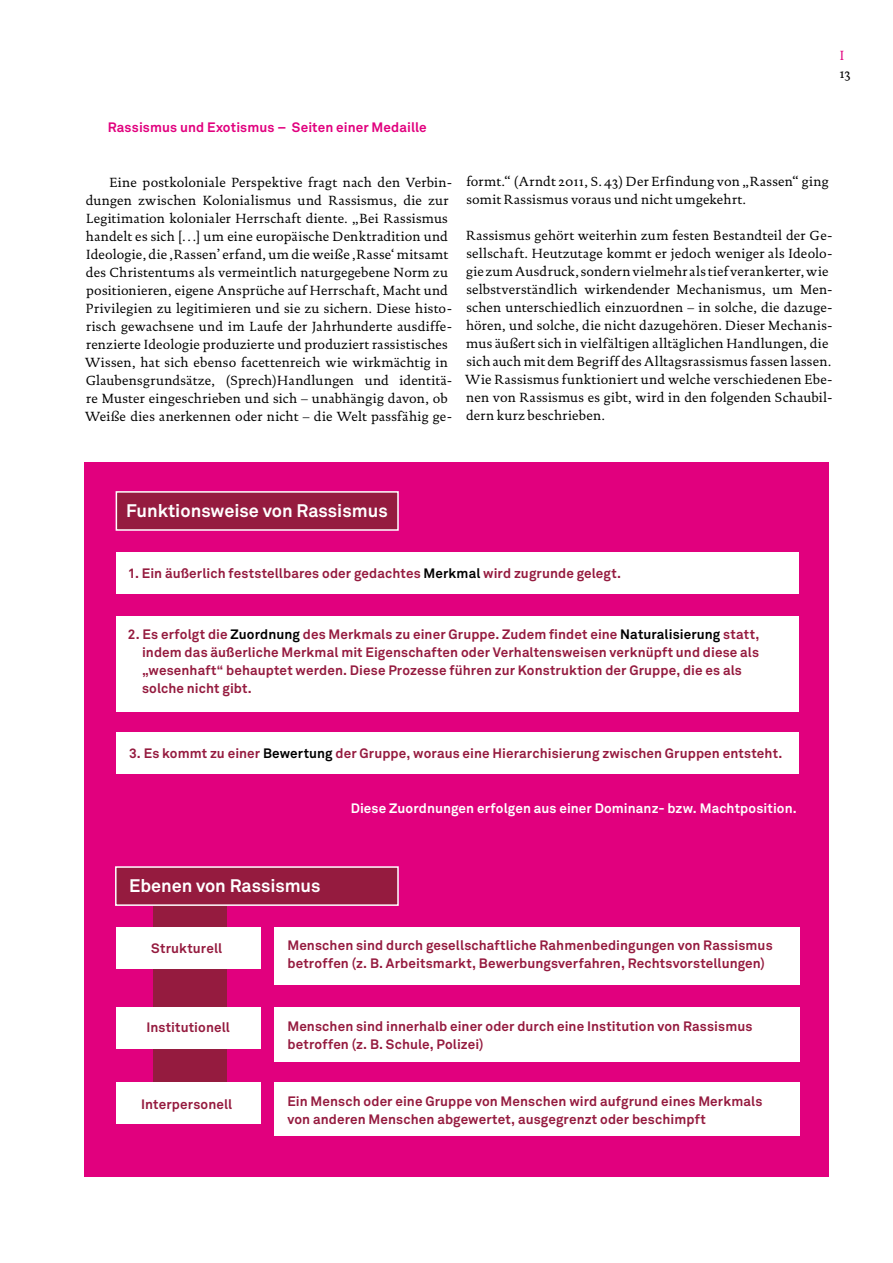
<style>
.page{position:relative;width:893px;height:1263px;background:#fff}
.page>*{position:absolute;margin:0;border:0;box-sizing:border-box;transform-origin:0 0}
.t1{font:700 18px "Akkurat";color:#fff}
.t2{font:13.5px/18px "DTL Documenta ST";letter-spacing:.02em;color:#000}
.t3{font:700 13.5px/18px "Akkurat";letter-spacing:.01em;color:#951b3f}
.t4{font:700 13.5px "Akkurat";letter-spacing:.01em;color:#fff}
.t5{font:700 13.5px "Akkurat";letter-spacing:.01em;color:#e1007e}
.t6{font:13.5px "DTL Documenta ST";color:#e1007e}
.s1{color:#000}
</style>
<div class="page">
<div style="left:85px;top:462px;width:744px;height:715px;background:#e1007e"></div>
<div style="left:116px;top:552px;width:682px;height:42px;background:#fff"></div>
<div style="left:116px;top:732px;width:682px;height:42px;background:#fff"></div>
<div style="left:116px;top:616px;width:682px;height:95px;background:#fff"></div>
<div style="left:116px;top:491px;width:283px;height:40px;background:#951b3f;border:2px solid #fff"></div>
<div style="left:153px;top:901px;width:74px;height:218px;background:#951b3f"></div>
<div style="left:116px;top:927px;width:145px;height:41px;background:#fff"></div>
<div style="left:274px;top:927px;width:525px;height:58px;background:#fff"></div>
<div style="left:116px;top:1007px;width:145px;height:42px;background:#fff"></div>
<div style="left:274px;top:1007px;width:525px;height:54px;background:#fff"></div>
<div style="left:116px;top:1082px;width:145px;height:42px;background:#fff"></div>
<div style="left:274px;top:1082px;width:525px;height:53px;background:#fff"></div>
<div style="left:115px;top:866px;width:284px;height:40px;background:#951b3f;border:2px solid #fff"></div>
<p class="t5" style="left:108px;top:119px;width:320px">Rassismus und Exotismus – Seiten einer Medaille</p>
<p class="t6" style="left:840px;top:48px;width:6px">I</p>
<p class="t2" style="left:840px;top:65px;width:12px">13</p>
<p class="t2" style="left:85px;top:173px;width:369px;text-indent:24px">Eine postkoloniale Perspektive fragt nach den Verbin&shy;dungen zwischen Kolonialismus und Rassismus, die zur Legitimation kolonialer Herrschaft diente. „Bei Rassismus handelt es sich […] um eine europäische Denktradition und Ideologie, die ‚Rassen’ erfand, um die weiße ‚Rasse‘ mitsamt des Christentums als vermeintlich naturgegebene Norm zu positionieren, eigene Ansprüche auf Herrschaft, Macht und Privilegien zu legitimieren und sie zu sichern. Diese histo&shy;risch gewachsene und im Laufe der Jahrhunderte ausdiffe&shy;renzierte Ideologie produzierte und produziert rassistisches Wissen, hat sich ebenso facettenreich wie wirkmächtig in Glaubensgrundsätze, (Sprech)Handlungen und identitä&shy;re Muster eingeschrieben und sich – unabhängig davon, ob Weiße dies anerkennen oder nicht – die Welt passfähig ge-</p>
<p class="t2" style="left:466px;top:173px;width:364px">formt.“ (Arndt 2011, S. 43) Der Erfindung von „Rassen“ ging somit Rassismus voraus und nicht umgekehrt.</p>
<p class="t2" style="left:465px;top:227px;width:369px">Rassismus gehört weiterhin zum festen Bestandteil der Ge&shy;sellschaft. Heutzutage kommt er jedoch weniger als Ideolo&shy;gie zum Ausdruck, sondern vielmehr als tief verankerter, wie selbstverständlich wirkendender Mechanismus, um Men&shy;schen unterschiedlich einzuordnen – in solche, die dazuge&shy;hören, und solche, die nicht dazugehören. Dieser Mechanis&shy;mus äußert sich in vielfältigen alltäglichen Handlungen, die sich auch mit dem Begriff des Alltagsrassismus fassen lassen.<br>Wie Rassismus funktioniert und welche verschiedenen Ebe&shy;nen von Rassismus es gibt, wird in den folgenden Schaubil&shy;dern kurz beschrieben.</p>
<h1 class="t1" style="left:126px;top:499px;width:263px">Funktionsweise von Rassismus</h1>
<p class="t3" style="left:128px;top:564px;width:495px">1. Ein äußerlich feststellbares oder gedachtes <span class="s1">Merkmal</span> wird zugrunde gelegt.</p>
<p class="t3" style="left:142px;top:625px;width:619px;text-indent:-14px">2. Es erfolgt die <span class="s1">Zuordnung</span> des Merkmals zu einer Gruppe. Zudem findet eine <span class="s1">Naturalisierung</span> statt, indem das äußerliche Merkmal mit Eigenschaften oder Verhaltensweisen verknüpft und diese als „wesenhaft“ behauptet werden. Diese Prozesse führen zur Konstruktion der Gruppe, die es als solche nicht gibt.</p>
<p class="t3" style="left:129px;top:744px;width:655px">3. Es kommt zu einer <span class="s1">Bewertung</span> der Gruppe, woraus eine Hierarchisierung zwischen Gruppen entsteht.</p>
<h1 class="t1" style="left:129px;top:875px;width:193px">Ebenen von Rassismus</h1>
<p class="t4" style="left:351px;top:800px;width:448px">Diese Zuordnungen erfolgen aus einer Dominanz- bzw. Machtposition.</p>
<p class="t3" style="left:151px;top:939px;width:72px">Strukturell</p>
<p class="t3" style="left:287px;top:936px;width:487px">Menschen sind durch gesellschaftliche Rahmenbedingungen von Rassismus betroffen (z. B. Arbeitsmarkt, Bewerbungsverfahren, Rechtsvorstellungen)</p>
<p class="t3" style="left:146px;top:1018px;width:85px">Institutionell</p>
<p class="t3" style="left:287px;top:1017px;width:467px">Menschen sind innerhalb einer oder durch eine Institution von Rassismus betroffen (z. B. Schule, Polizei)</p>
<p class="t3" style="left:141px;top:1094px;width:93px">Interpersonell</p>
<p class="t3" style="left:287px;top:1092px;width:476px">Ein Mensch oder eine Gruppe von Menschen wird aufgrund eines Merkmals von anderen Menschen abgewertet, ausgegrenzt oder beschimpft</p>
</div>
